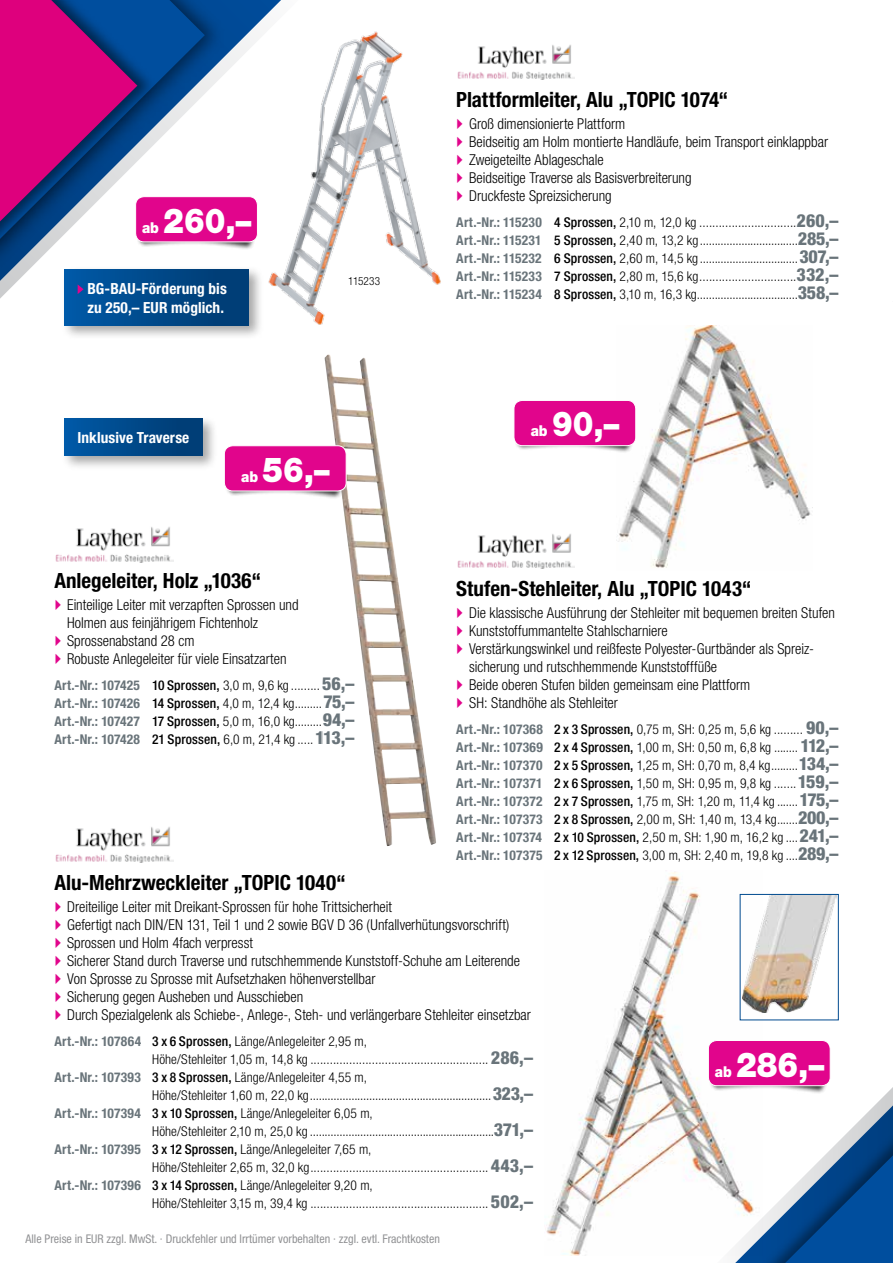
<style>
.page{position:relative;width:893px;height:1263px;background:#fff}
.page>*{position:absolute;margin:0;border:0;box-sizing:border-box;transform-origin:0 0}
.t1{font:900 34.5px "Helvetica Neue AFF 95";color:#fff;scale:.9 1}
.t2{font:21px "Helvetica Neue Cnd AFF 77 Bd Cn";color:#000}
.t3{font:18px "Helvetica Neue Cnd AFF 87 Hv Cn";letter-spacing:-.01em;color:#69747a}
.t4{font:15.3px/18.5px "Helvetica Neue Cnd AFF 77 Bd Cn";letter-spacing:.005em;color:#fff}
.t5{font:15px/18px "Helvetica Neue Cnd AFF 47 Lt Cn";color:#000}
.t6{font:900 15px "Helvetica Neue AFF 95";color:#fff;scale:.9 1}
.t7{font:13.5px/18px "Helvetica Neue Cnd AFF 47 Lt Cn";letter-spacing:.005em;color:#000}
.t8{font:13.5px "Helvetica Neue Cnd AFF 77 Bd Cn";letter-spacing:.02em;color:#69747a}
.t9{font:12px "Helvetica Neue Cnd AFF 57 Rmn Cond";color:#6d6e71}
.t10{font:11.25px "Helvetica Neue Cnd AFF 47 Lt Cn";letter-spacing:.01em;color:#000}
.s1{font-family:"Helvetica Neue Cnd AFF 67 Med Cond";color:#000}
.s2{font-family:"Helvetica Neue Cnd AFF 47 Lt Cn";color:#000}
.s3{font-family:"Helvetica Neue Cnd AFF 87 Hv Cn";font-size:18px}
.s4{font-family:"Helvetica Neue Cnd AFF 77 Bd Cn";color:#69747a}
.s5{font-family:"Helvetica Neue Cnd AFF 67 Med Cond"}
.s6{font-family:"Helvetica Neue Cnd AFF 87 Hv Cn";font-size:18px;color:#69747a}
</style>
<div class="page">
<svg style="left:0;top:0;width:281px;height:299px"></svg>
<img style="left:0;top:250px;width:233px;height:30px">
<img style="left:0;top:241px;width:161px;height:14px">
<img style="left:457px;top:45px;width:118px;height:35px">
<img style="left:457px;top:534px;width:118px;height:35px">
<img style="left:55px;top:527px;width:118px;height:36px">
<img style="left:55px;top:827px;width:118px;height:35px">
<img style="left:267px;top:29px;width:174px;height:296px">
<img style="left:616px;top:326px;width:197px;height:242px">
<img style="left:546px;top:872px;width:216px;height:383px">
<img style="left:324px;top:354px;width:112px;height:492px">
<div style="left:62px;top:266px;width:201px;height:75px;background:#000;opacity:.35"></div>
<div style="left:65px;top:269px;width:183px;height:56px;background:linear-gradient(to right,#0158a6,#003a70)"></div>
<div style="left:137px;top:202px;width:118px;height:48px;background:#000;opacity:.8"></div>
<svg style="left:0;top:0;width:251px;height:241px"></svg>
<div style="left:136px;top:197px;width:121px;height:45px;background:#e1058c;border-radius:9px"></div>
<div style="left:135px;top:196px;width:123px;height:46px;border:1px solid #fff;border-radius:9px"></div>
<div style="left:515px;top:406px;width:119px;height:48px;background:#000;opacity:.8"></div>
<div style="left:514px;top:400px;width:122px;height:46px;background:#e1058c;border-radius:9px"></div>
<div style="left:514px;top:400px;width:122px;height:46px;border:1px solid #fff;border-radius:9px"></div>
<svg style="left:704px;top:1045px;width:189px;height:218px"></svg>
<div style="left:708px;top:1040px;width:122px;height:46px;background:#e1058c;border-radius:9px"></div>
<div style="left:708px;top:1040px;width:122px;height:46px;border:1px solid #fff;border-radius:9px"></div>
<div style="left:225px;top:451px;width:119px;height:48px;background:#000;opacity:.8"></div>
<div style="left:224px;top:446px;width:122px;height:45px;background:#e1058c;border-radius:9px"></div>
<div style="left:224px;top:445px;width:123px;height:46px;border:1px solid #fff;border-radius:9px"></div>
<img style="left:742px;top:896px;width:94px;height:117px">
<div style="left:62px;top:416px;width:155px;height:54px;background:#000;opacity:.35"></div>
<div style="left:65px;top:419px;width:137px;height:36px;background:linear-gradient(to right,#0059a6,#003a70)"></div>
<svg style="left:78px;top:284px;width:8px;height:11px"></svg>
<h1 class="t1" style="left:163px;top:200px;width:99px">260,–</h1>
<p class="t6" style="left:142px;top:218px;width:20px">ab</p>
<p class="t4" style="left:87px;top:279px;width:141px">BG-BAU-Förderung bis zu 250,– EUR möglich.</p>
<p class="t10" style="left:348px;top:274px;width:34px">115233</p>
<p class="t4" style="left:78px;top:428px;width:113px">Inklusive Traverse</p>
<h1 class="t1" style="left:262px;top:449px;width:76px">56,–</h1>
<p class="t6" style="left:241px;top:467px;width:20px">ab</p>
<h2 class="t2" style="left:54px;top:568px;width:208px">Anlegeleiter, Holz „1036“</h2>
<p class="t5" style="left:67px;top:595px;width:233px">Einteilige Leiter mit verzapften Sprossen und Holmen aus feinjährigem Fichtenholz Sprossenabstand 28 cm<br>Robuste Anlegeleiter für viele Einsatzarten</p>
<p class="t8" style="left:54px;top:677px;width:236px">Art.-Nr.: 107425 <span class="s1">10 Sprossen,</span> <span class="s2">3,0 m, 9,6 kg</span></p>
<p class="t3" style="left:322px;top:672px;width:34px">56,–</p>
<p class="t8" style="left:54px;top:695px;width:242px">Art.-Nr.: 107426 <span class="s1">14 Sprossen,</span> <span class="s2">4,0 m, 12,4 kg</span></p>
<p class="t3" style="left:323px;top:690px;width:33px">75,–</p>
<p class="t8" style="left:54px;top:713px;width:242px">Art.-Nr.: 107427 <span class="s1">17 Sprossen,</span> <span class="s2">5,0 m, 16,0 kg</span></p>
<p class="t3" style="left:323px;top:708px;width:33px">94,–</p>
<p class="t8" style="left:54px;top:731px;width:302px">Art.-Nr.: 107428 <span class="s1">21 Sprossen,</span> <span class="s2">6,0 m, 21,4 kg</span> <span class="s3">113,–</span></p>
<h2 class="t2" style="left:456px;top:87px;width:273px">Plattformleiter, Alu „TOPIC 1074“</h2>
<p class="t5" style="left:469px;top:114px;width:361px">Groß dimensionierte Plattform<br>Beidseitig am Holm montierte Handläufe, beim Transport einklappbar Zweigeteilte Ablageschale<br>Beidseitige Traverse als Basisverbreiterung<br>Druckfeste Spreizsicherung</p>
<p class="t8" style="left:456px;top:214px;width:242px">Art.-Nr.: 115230 <span class="s1">4 Sprossen,</span> <span class="s2">2,10 m, 12,0 kg</span></p>
<p class="t3" style="left:797px;top:210px;width:43px">260,–</p>
<p class="t8" style="left:456px;top:232px;width:244px">Art.-Nr.: 115231 <span class="s1">5 Sprossen,</span> <span class="s2">2,40 m, 13,2 kg</span></p>
<p class="t3" style="left:798px;top:228px;width:42px">285,–</p>
<p class="t8" style="left:456px;top:250px;width:244px">Art.-Nr.: 115232 <span class="s1">6 Sprossen,</span> <span class="s2">2,60 m, 14,5 kg</span></p>
<p class="t3" style="left:799px;top:246px;width:41px">307,–</p>
<p class="t8" style="left:456px;top:268px;width:244px">Art.-Nr.: 115233 <span class="s1">7 Sprossen,</span> <span class="s2">2,80 m, 15,6 kg</span></p>
<p class="t3" style="left:797px;top:264px;width:43px">332,–</p>
<p class="t8" style="left:456px;top:286px;width:242px">Art.-Nr.: 115234 <span class="s1">8 Sprossen,</span> <span class="s2">3,10 m, 16,3 kg</span></p>
<p class="t3" style="left:798px;top:282px;width:42px">358,–</p>
<h1 class="t1" style="left:552px;top:404px;width:76px">90,–</h1>
<p class="t6" style="left:531px;top:422px;width:20px">ab</p>
<h2 class="t2" style="left:456px;top:576px;width:297px">Stufen-Stehleiter, Alu „TOPIC 1043“</h2>
<p class="t5" style="left:469px;top:603px;width:367px">Die klassische Ausführung der Stehleiter mit bequemen breiten Stufen Kunststoffummantelte Stahlscharniere<br>Verstärkungswinkel und reißfeste Polyester-Gurtbänder als Spreiz&shy;sicherung und rutschhemmende Kunststofffüße<br>Beide oberen Stufen bilden gemeinsam eine Plattform<br>SH: Standhöhe als Stehleiter</p>
<p class="t7" style="left:456px;top:720px;width:316px"><span class="s4">Art.-Nr.: 107368</span> <span class="s5">2 x 3 Sprossen,</span> 0,75 m, SH: 0,25 m, 5,6 kg</p>
<p class="t3" style="left:806px;top:717px;width:34px">90,–</p>
<p class="t7" style="left:456px;top:738px;width:316px"><span class="s4">Art.-Nr.: 107369</span> <span class="s5">2 x 4 Sprossen,</span> 1,00 m, SH: 0,50 m, 6,8 kg</p>
<p class="t3" style="left:800px;top:735px;width:40px">112,–</p>
<p class="t7" style="left:456px;top:756px;width:316px"><span class="s4">Art.-Nr.: 107370</span> <span class="s5">2 x 5 Sprossen,</span> 1,25 m, SH: 0,70 m, 8,4 kg</p>
<p class="t3" style="left:799px;top:753px;width:41px">134,–</p>
<p class="t7" style="left:456px;top:774px;width:316px"><span class="s4">Art.-Nr.: 107371</span> <span class="s5">2 x 6 Sprossen,</span> 1,50 m, SH: 0,95 m, 9,8 kg</p>
<p class="t3" style="left:798px;top:771px;width:42px">159,–</p>
<p class="t7" style="left:456px;top:792px;width:320px"><span class="s4">Art.-Nr.: 107372</span> <span class="s5">2 x 7 Sprossen,</span> 1,75 m, SH: 1,20 m, 11,4 kg</p>
<p class="t3" style="left:799px;top:789px;width:41px">175,–</p>
<p class="t7" style="left:456px;top:810px;width:384px;text-align:justify"><span class="s4">Art.-Nr.: 107373</span> <span class="s5">2 x 8 Sprossen,</span> 2,00 m, SH: 1,40 m, 13,4 kg <span class="s6">200,– </span><span class="s4">Art.-Nr.: 107374</span> <span class="s5">2 x 10 Sprossen,</span> 2,50 m, SH: 1,90 m, 16,2 kg <span class="s6">241,– </span><span class="s4">Art.-Nr.: 107375</span> <span class="s5">2 x 12 Sprossen,</span> 3,00 m, SH: 2,40 m, 19,8 kg <span class="s6">289,–</span></p>
<h2 class="t2" style="left:54px;top:870px;width:293px">Alu-Mehrzweckleiter „TOPIC 1040“</h2>
<p class="t5" style="left:67px;top:897px;width:465px">Dreiteilige Leiter mit Dreikant-Sprossen für hohe Trittsicherheit<br>Gefertigt nach DIN/EN 131, Teil 1 und 2 sowie BGV D 36 (Unfallverhütungsvorschrift)<br>Sprossen und Holm 4fach verpresst<br>Sicherer Stand durch Traverse und rutschhemmende Kunststoff-Schuhe am Leiterende Von Sprosse zu Sprosse mit Aufsetzhaken höhenverstellbar<br>Sicherung gegen Ausheben und Ausschieben<br>Durch Spezialgelenk als Schiebe-, Anlege-, Steh- und verlängerbare Stehleiter einsetzbar</p>
<p class="t7" style="left:152px;top:1032px;width:216px;text-indent:-98px"><span class="s4">Art.-Nr.: 107864</span> <span class="s5">3 x 6 Sprossen,</span> Länge/Anlegeleiter 2,95 m,<br>Höhe/Stehleiter 1,05 m, 14,8 kg</p>
<p class="t3" style="left:491px;top:1046px;width:44px">286,–</p>
<p class="t7" style="left:152px;top:1068px;width:216px;text-indent:-98px"><span class="s4">Art.-Nr.: 107393</span> <span class="s5">3 x 8 Sprossen,</span> Länge/Anlegeleiter 4,55 m,<br>Höhe/Stehleiter 1,60 m, 22,0 kg</p>
<p class="t7" style="left:152px;top:1104px;width:222px;text-indent:-98px"><span class="s4">Art.-Nr.: 107394</span> <span class="s5">3 x 10 Sprossen,</span> Länge/Anlegeleiter 6,05 m,<br>Höhe/Stehleiter 2,10 m, 25,0 kg</p>
<p class="t7" style="left:152px;top:1140px;width:221px;text-indent:-98px"><span class="s4">Art.-Nr.: 107395</span> <span class="s5">3 x 12 Sprossen,</span> Länge/Anlegeleiter 7,65 m,<br>Höhe/Stehleiter 2,65 m, 32,0 kg</p>
<p class="t7" style="left:152px;top:1176px;width:222px;text-indent:-98px"><span class="s4">Art.-Nr.: 107396</span> <span class="s5">3 x 14 Sprossen,</span> Länge/Anlegeleiter 9,20 m,<br>Höhe/Stehleiter 3,15 m, 39,4 kg</p>
<p class="t9" style="left:26px;top:1232px;width:416px">Alle Preise in EUR zzgl. MwSt. · Druckfehler und Irrtümer vorbehalten · zzgl. evtl. Frachtkosten</p>
<p class="t3" style="left:493px;top:1082px;width:42px">323,–</p>
<p class="t3" style="left:494px;top:1118px;width:41px">371,–</p>
<p class="t3" style="left:491px;top:1154px;width:44px">443,–</p>
<p class="t3" style="left:491px;top:1190px;width:44px">502,–</p>
<h1 class="t1" style="left:736px;top:1044px;width:99px">286,–</h1>
<p class="t6" style="left:715px;top:1062px;width:20px">ab</p>
</div>
